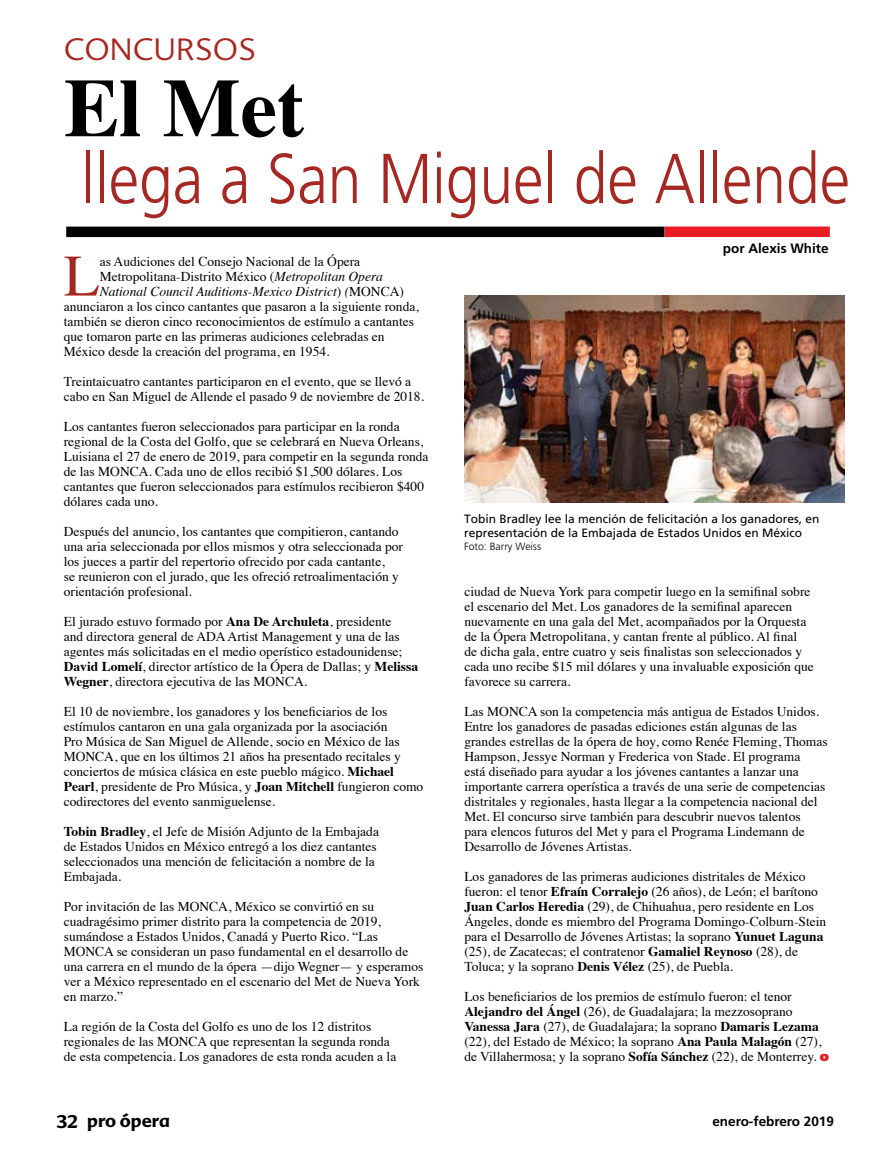
<style>
.page{position:relative;width:893px;height:1170px;background:#fff}
.page>*{position:absolute;margin:0;border:0;box-sizing:border-box;transform-origin:0 0}
.t1{font:700 82.5px "Times";color:#000}
.t2{font:300 70.5px "Frutiger";color:#a62822;scale:.86 1}
.t3{font:58.8px "Times";color:#a62822}
.t4{font:300 30px "Advert";color:#a62822}
.t5{font:700 18px "Advert";color:#000}
.t6{font:13.5px/15px "Times";color:#000}
.t7{font:italic 13.5px "Times";color:#000}
.t8{font:700 13.5px "Frutiger";color:#000}
.t9{font:12px/13.5px "Frutiger";color:#000}
.t10{font:300 10.5px "Frutiger";color:#000}
.s1{font-style:italic}
.s2{font-style:normal}
.s3{font-weight:700}
.s4{font-family:"Frutiger";font-weight:900;color:#e91c23}
</style>
<div class="page">
<div style="left:66px;top:226px;width:598px;height:11px;background:#000"></div>
<div style="left:664px;top:226px;width:166px;height:11px;background:#e91c23"></div>
<img style="left:465px;top:295px;width:379px;height:207px">
<h3 class="t4" style="left:64px;top:32px;width:194px">CONCURSOS</h3>
<h1 class="t1" style="left:64px;top:29px;width:242px">El Met</h1>
<h2 class="t2" style="left:82px;top:139px;width:895px">llega a San Miguel de Allende</h2>
<h3 class="t3" style="left:64px;top:221px;width:37px">L</h3>
<p class="t6" style="left:100px;top:252px;width:262px">as Audiciones del Consejo Nacional de la Ópera</p>
<p class="t8" style="left:723px;top:240px;width:107px">por Alexis White</p>
<p class="t6" style="left:100px;top:267px;width:285px">Metropolitana-Distrito México (<span class="s1">Metropolitan Opera</span></p>
<p class="t7" style="left:100px;top:279px;width:306px">National Council Auditions-Mexico District<span class="s2">)</span> (<span class="s2">MONCA)</span></p>
<p class="t6" style="left:64px;top:297px;width:357px">anunciaron a los cinco cantantes que pasaron a la siguiente ronda,</p>
<p class="t6" style="left:64px;top:312px;width:352px">también se dieron cinco reconocimientos de estímulo a cantantes</p>
<p class="t6" style="left:64px;top:327px;width:322px">que tomaron parte en las primeras audiciones celebradas en</p>
<p class="t6" style="left:64px;top:342px;width:267px">México desde la creación del programa, en 1954.</p>
<p class="t6" style="left:64px;top:372px;width:362px">Treintaicuatro cantantes participaron en el evento, que se llevó a cabo en San Miguel de Allende el pasado 9 de noviembre de 2018.</p>
<p class="t6" style="left:64px;top:417px;width:366px">Los cantantes fueron seleccionados para participar en la ronda regional de la Costa del Golfo, que se celebrará en Nueva Orleans, Luisiana el 27 de enero de 2019, para competir en la segunda ronda de las MONCA. Cada uno de ellos recibió $1,500 dólares. Los cantantes que fueron seleccionados para estímulos recibieron $400 dólares cada uno.</p>
<p class="t6" style="left:64px;top:522px;width:341px">Después del anuncio, los cantantes que compitieron, cantando una aria seleccionada por ellos mismos y otra seleccionada por los jueces a partir del repertorio ofrecido por cada cantante,<br>se reunieron con el jurado, que les ofreció retroalimentación y orientación profesional.</p>
<p class="t6" style="left:64px;top:612px;width:356px">El jurado estuvo formado por <span class="s3">Ana De Archuleta</span>, presidente<br>and directora general de ADA Artist Management y una de las agentes más solicitadas en el medio operístico estadounidense; <span class="s3">David Lomelí</span>, director artístico de la Ópera de Dallas; y <span class="s3">Melissa Wegner</span>, directora ejecutiva de las MONCA.</p>
<p class="t6" style="left:64px;top:702px;width:361px">El 10 de noviembre, los ganadores y los beneficiarios de los estímulos cantaron en una gala organizada por la asociación<br>Pro Música de San Miguel de Allende, socio en México de las MONCA, que en los últimos 21 años ha presentado recitales y conciertos de música clásica en este pueblo mágico. <span class="s3">Michael Pearl</span>, presidente de Pro Música, y <span class="s3">Joan Mitchell</span> fungieron como codirectores del evento sanmiguelense.</p>
<p class="t6" style="left:64px;top:822px;width:317px"><span class="s3">Tobin Bradley</span>, el Jefe de Misión Adjunto de la Embajada de Estados Unidos en México entregó a los diez cantantes seleccionados una mención de felicitación a nombre de la Embajada.</p>
<p class="t6" style="left:64px;top:897px;width:361px">Por invitación de las MONCA, México se convirtió en su cuadragésimo primer distrito para la competencia de 2019, sumándose a Estados Unidos, Canadá y Puerto Rico. “Las MONCA se consideran un paso fundamental en el desarrollo de una carrera en el mundo de la ópera —dijo Wegner— y esperamos ver a México representado en el escenario del Met de Nueva York en marzo.”</p>
<p class="t6" style="left:64px;top:1017px;width:334px">La región de la Costa del Golfo es uno de los 12 distritos regionales de las MONCA que representan la segunda ronda de esta competencia. Los ganadores de esta ronda acuden a la</p>
<p class="t9" style="left:464px;top:512px;width:357px">Tobin Bradley lee la mención de felicitación a los ganadores, en representación de la Embajada de Estados Unidos en México</p>
<p class="t10" style="left:464px;top:541px;width:78px">Foto: Barry Weiss</p>
<p class="t6" style="left:464px;top:582px;width:351px">ciudad de Nueva York para competir luego en la semifinal sobre el escenario del Met. Los ganadores de la semifinal aparecen nuevamente en una gala del Met, acompañados por la Orquesta de la Ópera Metropolitana, y cantan frente al público. Al final<br>de dicha gala, entre cuatro y seis finalistas son seleccionados y cada uno recibe $15 mil dólares y una invaluable exposición que favorece su carrera.</p>
<p class="t6" style="left:464px;top:702px;width:365px">Las MONCA son la competencia más antigua de Estados Unidos.<br>Entre los ganadores de pasadas ediciones están algunas de las grandes estrellas de la ópera de hoy, como Renée Fleming, Thomas Hampson, Jessye Norman y Frederica von Stade. El programa<br>está diseñado para ayudar a los jóvenes cantantes a lanzar una importante carrera operística a través de una serie de competencias distritales y regionales, hasta llegar a la competencia nacional del Met. El concurso sirve también para descubrir nuevos talentos<br>para elencos futuros del Met y para el Programa Lindemann de Desarrollo de Jóvenes Artistas.</p>
<p class="t6" style="left:464px;top:867px;width:363px">Los ganadores de las primeras audiciones distritales de México fueron: el tenor <span class="s3">Efraín Corralejo</span> (26 años), de León; el barítono <span class="s3">Juan Carlos Heredia</span> (29), de Chihuahua, pero residente en Los Ángeles, donde es miembro del Programa Domingo-Colburn-Stein para el Desarrollo de Jóvenes Artistas; la soprano <span class="s3">Yunuet Laguna </span>(25), de Zacatecas; el contratenor <span class="s3">Gamaliel Reynoso</span> (28), de Toluca; y la soprano <span class="s3">Denis Vélez</span> (25), de Puebla.</p>
<p class="t6" style="left:464px;top:987px;width:366px">Los beneficiarios de los premios de estímulo fueron: el tenor <span class="s3">Alejandro del Ángel</span> (26), de Guadalajara; la mezzosoprano <span class="s3">Vanessa Jara</span> (27), de Guadalajara; la soprano <span class="s3">Damaris Lezama </span>(22), del Estado de México; la soprano <span class="s3">Ana Paula Malagón</span> (27), de Villahermosa; y la soprano <span class="s3">Sofía Sánchez</span> (22), de Monterrey. <span class="s4">o</span></p>
<h3 class="t5" style="left:56px;top:1109px;width:115px">32 pro ópera</h3>
<p class="t8" style="left:712px;top:1113px;width:123px">enero-febrero 2019</p>
</div>
